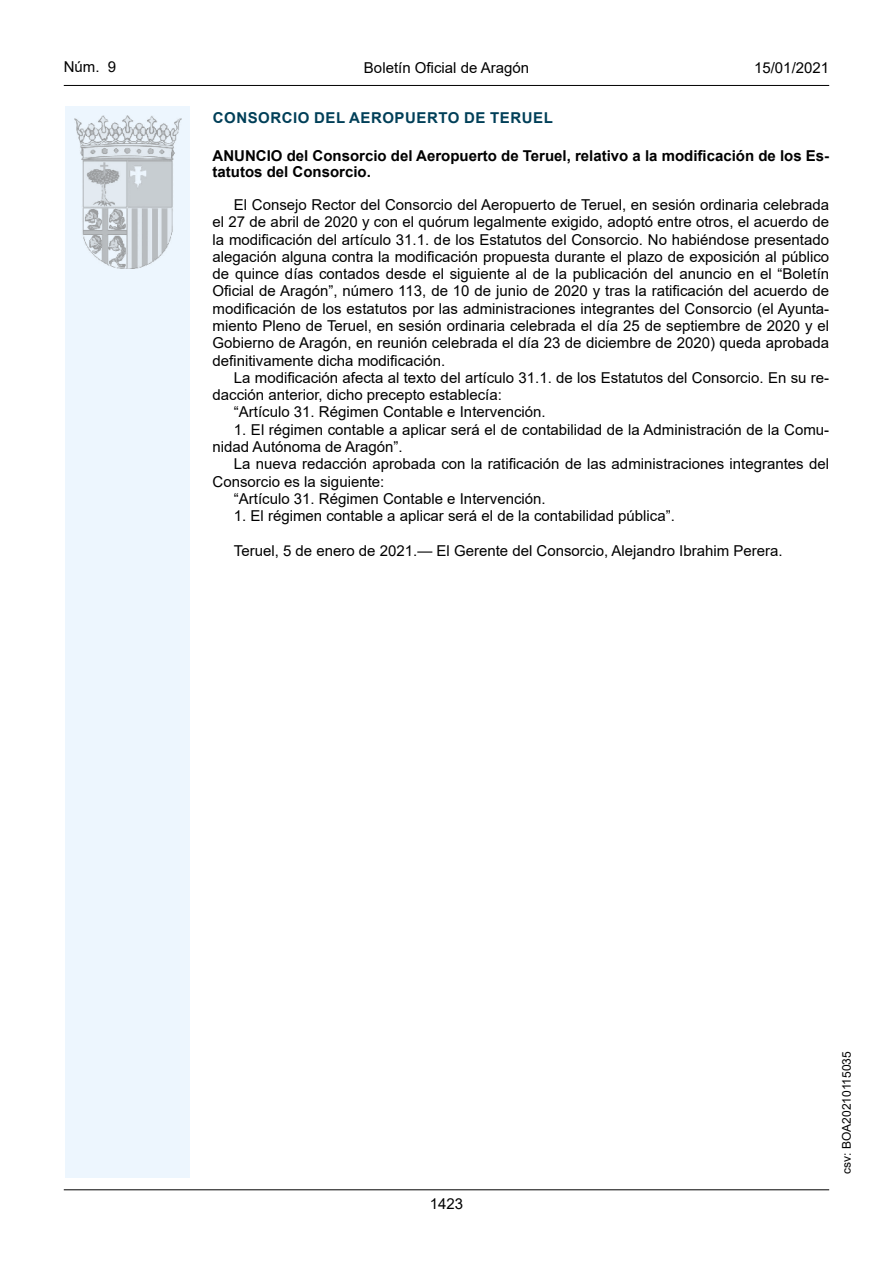
<style>
.page{position:relative;width:893px;height:1263px;background:#fff}
.page>*{position:absolute;margin:0;border:0;box-sizing:border-box;transform-origin:0 0}
.inicio_de_parrafo{font:15px/17.2px "Arial";color:#000}
.Titulo_text{font:700 15px/16.5px "Arial";color:#000}
.emisor_text{font:15px "Arial Bold MT2";letter-spacing:.035em;color:#003f58}
.t1{font:15px "Arial MT2";color:#000}
.t2{font:12px "Arial MT2";color:#000}
.s1{font-family:"Arial Bold MT2";font-weight:400}
</style>
<div class="page">
<hr style="left:64px;top:1189px;width:765px;height:1px;background:#000">
<hr style="left:64px;top:85px;width:765px;height:1px;background:#000">
<div style="left:65px;top:106px;width:125px;height:1072px;background:#edf6fe"></div>
<img style="left:75px;top:115px;width:106px;height:153px">
<p class="t1" style="left:64px;top:57px;width:54px">Núm. 9</p>
<p class="inicio_de_parrafo" style="left:364px;top:59px;width:167px">Boletín Oficial de Aragón</p>
<p class="t1" style="left:754px;top:57px;width:77px">15/01/2021</p>
<h5 class="emisor_text" style="left:213px;top:107px;width:341px">CONSORCIO DEL AEROPUERTO DE TERUEL</h5>
<p class="Titulo_text" style="left:213px;top:147px;width:618px">ANUNCIO del Consorcio del Aeropuerto de Teruel, relativo a la modificación de los Es&shy;<span class="s1">tatutos del Consorcio.</span></p>
<p class="inicio_de_parrafo" style="left:213px;top:196px;width:618px;text-align:justify;text-indent:21px">El Consejo Rector del Consorcio del Aeropuerto de Teruel, en sesión ordinaria celebrada el 27 de abril de 2020 y con el quórum legalmente exigido, adoptó entre otros, el acuerdo de la modificación del artículo 31.1. de los Estatutos del Consorcio. No habiéndose presentado alegación alguna contra la modificación propuesta durante el plazo de exposición al público de quince días contados desde el siguiente al de la publicación del anuncio en el “Boletín Oficial de Aragón”, número 113, de 10 de junio de 2020 y tras la ratificación del acuerdo de modificación de los estatutos por las administraciones integrantes del Consorcio (el Ayunta&shy;miento Pleno de Teruel, en sesión ordinaria celebrada el día 25 de septiembre de 2020 y el Gobierno de Aragón, en reunión celebrada el día 23 de diciembre de 2020) queda aprobada definitivamente dicha modificación.</p>
<p class="inicio_de_parrafo" style="left:213px;top:369px;width:618px;text-indent:21px">La modificación afecta al texto del artículo 31.1. de los Estatutos del Consorcio. En su re&shy;dacción anterior, dicho precepto establecía:</p>
<p class="inicio_de_parrafo" style="left:234px;top:403px;width:313px">“Artículo 31. Régimen Contable e Intervención.</p>
<p class="inicio_de_parrafo" style="left:213px;top:421px;width:618px;text-indent:21px">1. El régimen contable a aplicar será el de contabilidad de la Administración de la Comu&shy;nidad Autónoma de Aragón”.</p>
<p class="inicio_de_parrafo" style="left:213px;top:455px;width:618px;text-indent:21px">La nueva redacción aprobada con la ratificación de las administraciones integrantes del<br>Consorcio es la siguiente:</p>
<p class="inicio_de_parrafo" style="left:234px;top:490px;width:313px">“Artículo 31. Régimen Contable e Intervención.</p>
<p class="inicio_de_parrafo" style="left:234px;top:507px;width:443px">1. El régimen contable a aplicar será el de la contabilidad pública”.</p>
<p class="inicio_de_parrafo" style="left:234px;top:542px;width:550px">Teruel, 5 de enero de 2021.— El Gerente del Consorcio, Alejandro Ibrahim Perera.</p>
<p class="t1" style="left:430px;top:1193px;width:35px">1423</p>
<p class="t2" style="left:838px;top:1174px;width:124px;rotate:-90deg">csv: BOA20210115035</p>
</div>
